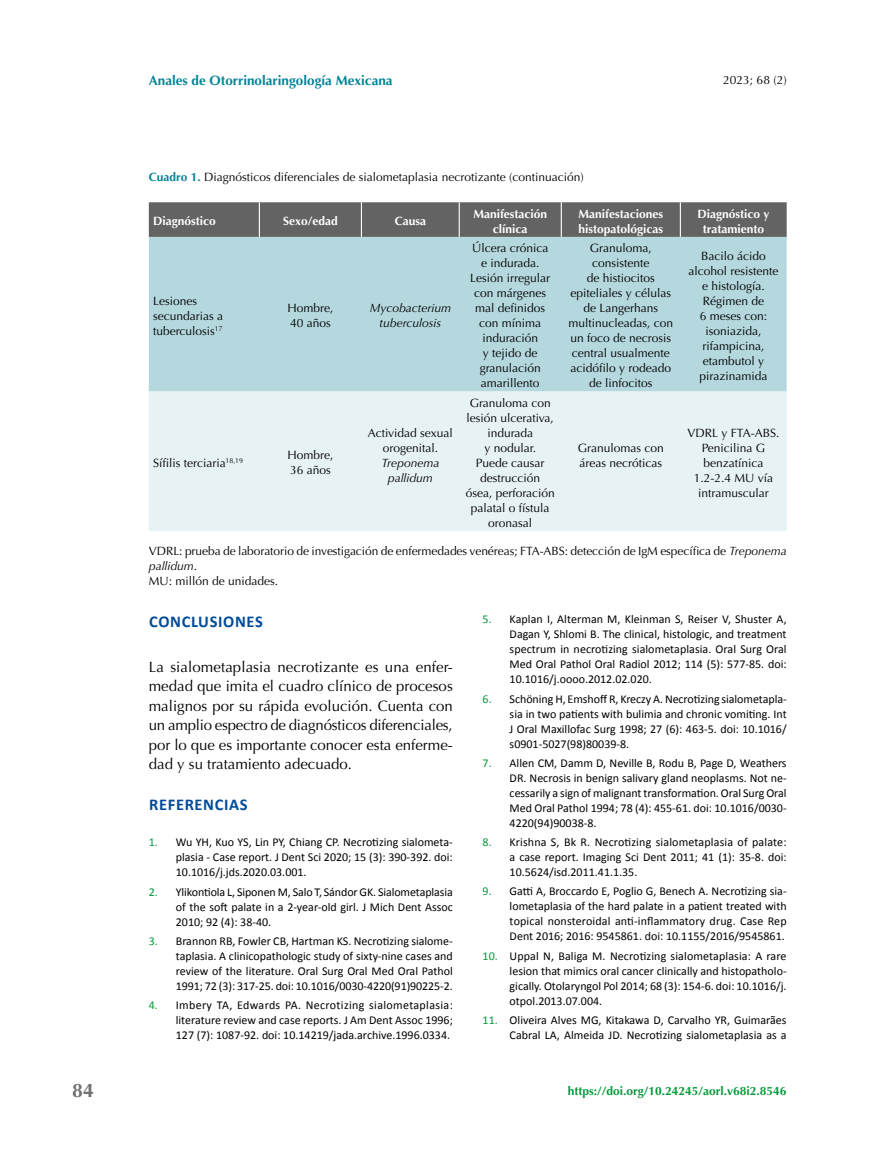
<style>
.page{position:relative;width:893px;height:1149px;background:#fff}
.page>*{position:absolute;margin:0;border:0;box-sizing:border-box;transform-origin:0 0}
.t1{font:700 19.5px "Optima";color:#706f6f}
.t2{font:700 16.5px "Calibri";letter-spacing:.04em;color:#004b98}
.t3{font:15px/19.5px "Optima";color:#000;text-align:justify}
.t4{font:700 13.5px "Optima";color:#008496}
.t5{font:12px/15px "Calibri";color:#000;text-align:justify}
.t6{font:12px/15px "Optima";color:#000;text-align:center}
.t7{font:700 12px/15px "Optima";color:#fff;text-align:center}
.t8{font:italic 12px/15px "Optima";color:#000;text-align:center}
.t9{font:700 12px "Optima";color:#039a39}
.s1{font-weight:700;color:#008496}
.s2{font-style:italic}
.s3{color:#039a39}
</style>
<div class="page">
<div style="left:149px;top:237px;width:638px;height:154px;background:#b5d8df"></div>
<div style="left:149px;top:391px;width:638px;height:140px;background:#e7f2f5"></div>
<div style="left:149px;top:202px;width:638px;height:35px;background:#646363"></div>
<hr style="left:259px;top:202px;width:1px;height:35px;background:#fff">
<hr style="left:361px;top:202px;width:1px;height:35px;background:#fff">
<hr style="left:459px;top:202px;width:1px;height:35px;background:#fff">
<hr style="left:561px;top:202px;width:1px;height:35px;background:#fff">
<hr style="left:680px;top:202px;width:1px;height:35px;background:#fff">
<h1 class="t1" style="left:72px;top:1079px;width:23px">84</h1>
<p class="t4" style="left:149px;top:73px;width:245px">Anales de Otorrinolaringología Mexicana</p>
<p class="t6" style="left:723px;top:72px;width:65px">2023; 68 (2)</p>
<p class="t6" style="left:149px;top:170px;width:436px"><span class="s1">Cuadro 1.</span> Diagnósticos diferenciales de sialometaplasia necrotizante (continuación)</p>
<p class="t7" style="left:153px;top:214px;width:64px">Diagnóstico</p>
<p class="t7" style="left:283px;top:214px;width:56px">Sexo/edad</p>
<p class="t7" style="left:395px;top:214px;width:33px">Causa</p>
<p class="t7" style="left:473px;top:206px;width:75px">Manifestación clínica</p>
<p class="t7" style="left:578px;top:206px;width:86px;text-align:left">Manifestaciones histopatológicas</p>
<p class="t7" style="left:697px;top:206px;width:74px">Diagnóstico y tratamiento</p>
<p class="t6" style="left:153px;top:293px;width:72px;text-align:left">Lesiones secundarias a tuberculosis<sup>17</sup></p>
<p class="t6" style="left:287px;top:301px;width:48px;text-align:left">Hombre,<br>40 años</p>
<p class="t8" style="left:370px;top:301px;width:83px">Mycobacterium tuberculosis</p>
<p class="t6" style="left:153px;top:455px;width:91px">Sífilis terciaria<sup>18,19</sup></p>
<p class="t6" style="left:287px;top:448px;width:48px;text-align:left">Hombre,<br>36 años</p>
<p class="t6" style="left:368px;top:425px;width:87px">Actividad sexual orogenital.</p>
<p class="t8" style="left:381px;top:455px;width:60px">Treponema pallidum</p>
<p class="t6" style="left:470px;top:241px;width:82px">Úlcera crónica e indurada.<br>Lesión irregular con márgenes mal definidos con mínima induración<br>y tejido de granulación amarillento</p>
<p class="t6" style="left:568px;top:241px;width:106px">Granuloma, consistente<br>de histiocitos epiteliales y células de Langerhans multinucleadas, con un foco de necrosis central usualmente acidófilo y rodeado de linfocitos</p>
<p class="t6" style="left:688px;top:248px;width:92px">Bacilo ácido alcohol resistente e histología.<br>Régimen de<br>6 meses con: isoniazida, rifampicina, etambutol y pirazinamida</p>
<p class="t6" style="left:466px;top:395px;width:91px">Granuloma con lesión ulcerativa, indurada<br>y nodular.<br>Puede causar destrucción ósea, perforación palatal o fístula oronasal</p>
<p class="t6" style="left:578px;top:440px;width:87px;text-align:left">Granulomas con áreas necróticas</p>
<p class="t6" style="left:688px;top:425px;width:93px">VDRL y FTA-ABS.<br>Penicilina G benzatínica<br>1.2-2.4 MU vía intramuscular</p>
<p class="t6" style="left:149px;top:543px;width:639px;text-align:left">VDRL: prueba de laboratorio de investigación de enfermedades venéreas; FTA-ABS: detección de IgM específica de <span class="s2">Treponema pallidum</span>.<br>MU: millón de unidades.</p>
<h2 class="t2" style="left:149px;top:610px;width:115px">CONCLUSIONES</h2>
<p class="t3" style="left:149px;top:656px;width:306px">La sialometaplasia necrotizante es una enfer&shy;medad que imita el cuadro clínico de procesos malignos por su rápida evolución. Cuenta con un amplio espectro de diagnósticos diferenciales, por lo que es importante conocer esta enferme&shy;dad y su tratamiento adecuado.</p>
<h2 class="t2" style="left:149px;top:793px;width:100px">REFERENCIAS</h2>
<p class="t5" style="left:176px;top:834px;width:279px;text-indent:-27px"><span class="s3">1.</span> Wu YH, Kuo YS, Lin PY, Chiang CP. Necrotizing sialometa&shy;plasia - Case report. J Dent Sci 2020; 15 (3): 390-392. doi:<br>10.1016/j.jds.2020.03.001.</p>
<p class="t5" style="left:176px;top:883px;width:279px;text-indent:-27px"><span class="s3">2.</span> Ylikontiola L, Siponen M, Salo T, Sándor GK. Sialometaplasia of the soft palate in a 2-year-old girl. J Mich Dent Assoc 2010; 92 (4): 38-40.</p>
<p class="t5" style="left:176px;top:932px;width:279px;text-indent:-27px"><span class="s3">3.</span> Brannon RB, Fowler CB, Hartman KS. Necrotizing sialome&shy;taplasia. A clinicopathologic study of sixty-nine cases and review of the literature. Oral Surg Oral Med Oral Pathol 1991; 72 (3): 317-25. doi: 10.1016/0030-4220(91)90225-2.</p>
<p class="t5" style="left:176px;top:996px;width:279px;text-indent:-27px"><span class="s3">4.</span> Imbery TA, Edwards PA. Necrotizing sialometaplasia: literature review and case reports. J Am Dent Assoc 1996; 127 (7): 1087-92. doi: 10.14219/jada.archive.1996.0334.</p>
<p class="t5" style="left:510px;top:611px;width:279px;text-indent:-27px"><span class="s3">5.</span> Kaplan I, Alterman M, Kleinman S, Reiser V, Shuster A, Dagan Y, Shlomi B. The clinical, histologic, and treatment spectrum in necrotizing sialometaplasia. Oral Surg Oral Med Oral Pathol Oral Radiol 2012; 114 (5): 577-85. doi:<br>10.1016/j.oooo.2012.02.020.</p>
<p class="t5" style="left:510px;top:690px;width:279px;text-indent:-27px"><span class="s3">6.</span> Schöning H, Emshoff R, Kreczy A. Necrotizing sialometapla&shy;sia in two patients with bulimia and chronic vomiting. Int J Oral Maxillofac Surg 1998; 27 (6): 463-5. doi: 10.1016/ s0901-5027(98)80039-8.</p>
<p class="t5" style="left:510px;top:754px;width:279px;text-indent:-27px"><span class="s3">7.</span> Allen CM, Damm D, Neville B, Rodu B, Page D, Weathers DR. Necrosis in benign salivary gland neoplasms. Not ne&shy;cessarily a sign of malignant transformation. Oral Surg Oral Med Oral Pathol 1994; 78 (4): 455-61. doi: 10.1016/0030- 4220(94)90038-8.</p>
<p class="t5" style="left:510px;top:833px;width:279px;text-indent:-27px"><span class="s3">8.</span> Krishna S, Bk R. Necrotizing sialometaplasia of palate: a case report. Imaging Sci Dent 2011; 41 (1): 35-8. doi:<br>10.5624/isd.2011.41.1.35.</p>
<p class="t5" style="left:510px;top:883px;width:279px;text-indent:-27px"><span class="s3">9.</span> Gatti A, Broccardo E, Poglio G, Benech A. Necrotizing sia&shy;lometaplasia of the hard palate in a patient treated with topical nonsteroidal anti-inflammatory drug. Case Rep Dent 2016; 2016: 9545861. doi: 10.1155/2016/9545861.</p>
<p class="t5" style="left:510px;top:947px;width:279px;text-indent:-27px"><span class="s3">10.</span> Uppal N, Baliga M. Necrotizing sialometaplasia: A rare lesion that mimics oral cancer clinically and histopatholo&shy;gically. Otolaryngol Pol 2014; 68 (3): 154-6. doi: 10.1016/j. otpol.2013.07.004.</p>
<p class="t5" style="left:483px;top:1011px;width:306px;text-align:right"><span class="s3">11.</span> Oliveira Alves MG, Kitakawa D, Carvalho YR, Guimarães<br>Cabral LA, Almeida JD. Necrotizing sialometaplasia as a</p>
<p class="t9" style="left:568px;top:1083px;width:220px">https://doi.org/10.24245/aorl.v68i2.8546</p>
</div>
